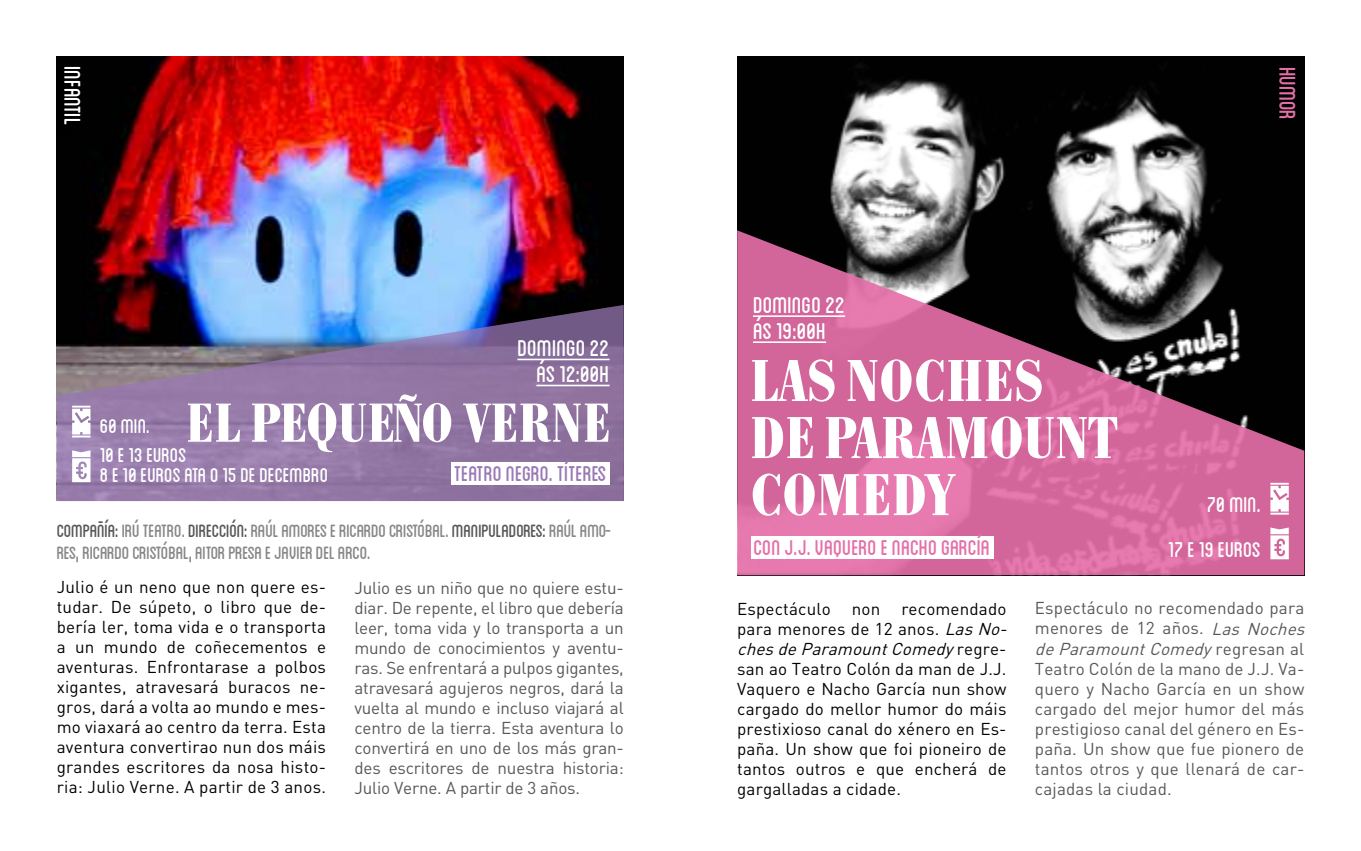
<style>
.page{position:relative;width:1361px;height:851px;background:#fff}
.page>*{position:absolute;margin:0;border:0;box-sizing:border-box;transform-origin:0 0}
.t1{font:700 condensed 58px/57px "Bodoni BE";letter-spacing:.02em;color:#fff}
.t2{font:700 condensed 54px "Bodoni BE";letter-spacing:.02em;color:#fff}
.t3{font:32px/26px "Blanch Caps";letter-spacing:-.01em;color:#fff;text-align:center}
.t4{font:32px "Blanch Caps";letter-spacing:-.01em;color:#e56fa8}
.t5{font:30px "Blanch Caps";letter-spacing:-.01em;color:#e56fa8}
.t6{font:30px "Blanch Caps";letter-spacing:-.01em;color:#9978b4}
.t7{font:30px "Blanch Caps";letter-spacing:-.01em;color:#fff}
.t8{font:28px/20px "Blanch Caps";letter-spacing:-.01em;color:#fff}
.t9{font:25px/22px "Blanch Caps";letter-spacing:-.015em;color:#878787}
.t10{font:17px/20px "DIN";letter-spacing:.01em;color:#575756;text-align:justify}
.t11{font:17px/20px "DIN";letter-spacing:.01em;color:#000;text-align:justify}
.s1{color:#575756}
.s2{font-style:italic}
</style>
<div class="page">
<img style="left:56px;top:57px;width:568px;height:443px">
<img style="left:737px;top:57px;width:567px;height:173px">
<svg style="left:737px;top:230px;width:567px;height:345px;background:#a0577a"></svg>
<svg style="left:57px;top:305px;width:567px;height:196px;background:#84749e"></svg>
<hr style="left:517px;top:358px;width:92px;height:2px;background:#fff">
<hr style="left:536px;top:384px;width:73px;height:2px;background:#fff">
<svg style="left:72px;top:450px;width:18px;height:32px"></svg>
<svg style="left:72px;top:405px;width:18px;height:32px"></svg>
<div style="left:451px;top:462px;width:158px;height:22px;background:#fff"></div>
<hr style="left:753px;top:315px;width:92px;height:2px;background:#fff">
<hr style="left:753px;top:341px;width:73px;height:2px;background:#fff">
<div style="left:751px;top:536px;width:243px;height:22px;background:#fff"></div>
<svg style="left:1270px;top:527px;width:18px;height:32px"></svg>
<svg style="left:1270px;top:482px;width:18px;height:32px"></svg>
<h3 class="t3" style="left:87px;top:66px;width:61px;rotate:90deg">Infantil</h3>
<h3 class="t3" style="left:517px;top:334px;width:94px">Domingo 22 ás 12:00H</h3>
<h2 class="t2" style="left:187px;top:392px;width:424px">EL PEQUEÑO VERNE</h2>
<h3 class="t8" style="left:100px;top:444px;width:230px">10 E 13 EUROS<br>8 E 10 EUROS ata o 15 de decembro</h3>
<h3 class="t8" style="left:100px;top:415px;width:52px">60 MIN.</h3>
<h3 class="t6" style="left:454px;top:460px;width:154px">TEATRO NEGRO. TÍTERES</h3>
<h3 class="t9" style="left:57px;top:519px;width:556px"><span class="s1">COMPAÑÍA:</span> IRÚ TEATRO. <span class="s1">DIRECCIÓN:</span> Raúl Amores e Ricardo Cristóbal. <span class="s1">MANIPULADORES:</span> Raúl Amo&shy;res, Ricardo Cristóbal, Aitor Presa e Javier del Arco.</h3>
<p class="t11" style="left:57px;top:576px;width:271px">Julio é un neno que non quere es&shy;tudar. De súpeto, o libro que de&shy;bería ler, toma vida e o transporta a un mundo de coñecementos e aventuras. Enfrontarase a polbos xigantes, atravesará buracos ne&shy;gros, dará a volta ao mundo e mes&shy;mo viaxará ao centro da terra. Esta aventura convertirao nun dos máis grandes escritores da nosa histo&shy;ria: Julio Verne. A partir de 3 anos.</p>
<p class="t10" style="left:354px;top:577px;width:271px">Julio es un niño que no quiere estu&shy;diar. De repente, el libro que debería leer, toma vida y lo transporta a un mundo de conocimientos y aventu&shy;ras. Se enfrentará a pulpos gigantes, atravesará agujeros negros, dará la vuelta al mundo e incluso viajará al centro de la tierra. Esta aventura lo convertirá en uno de los más gran&shy;des escritores de nuestra historia:<br>Julio Verne. A partir de 3 años.</p>
<h3 class="t4" style="left:1302px;top:67px;width:55px;rotate:90deg">Humor</h3>
<h3 class="t3" style="left:753px;top:291px;width:94px;text-align:left">Domingo 22 ás 19:00H</h3>
<h1 class="t1" style="left:751px;top:353px;width:368px">LAS NOCHES<br>DE PARAMOUNT<br>COMEDY</h1>
<h3 class="t5" style="left:753px;top:534px;width:238px">Con J.J. Vaquero e Nacho García</h3>
<h3 class="t7" style="left:1168px;top:535px;width:94px">17 e 19 euros</h3>
<h3 class="t7" style="left:1207px;top:490px;width:55px">70 min.</h3>
<p class="t11" style="left:737px;top:598px;width:276px;text-align:left">Espectáculo non recomendado para menores de 12 anos. <span class="s2">LasNo&shy;chesdeParamountComedy</span>r e g r e - san ao Teatro Colón da man de J.J.<br>Vaquero e Nacho García nun show cargado do mellor humor do máis prestixioso canal do xénero en Es&shy;paña. Un show que foi pioneiro de tantos outros e que encherá de gargalladas a cidade.</p>
<p class="t10" style="left:1035px;top:598px;width:276px;text-align:left">Espectáculo no recomendado para menores de 12 años. <span class="s2">Las Noches deParamountComedy</span>r e g r e s a n a l<br>Teatro Colón de la mano de J.J. Va&shy;quero y Nacho García en un show cargado del mejor humor del más prestigioso canal del género en Es&shy;paña. Un show que fue pionero de tantos otros y que llenará de car&shy;cajadas la ciudad.</p>
</div>
